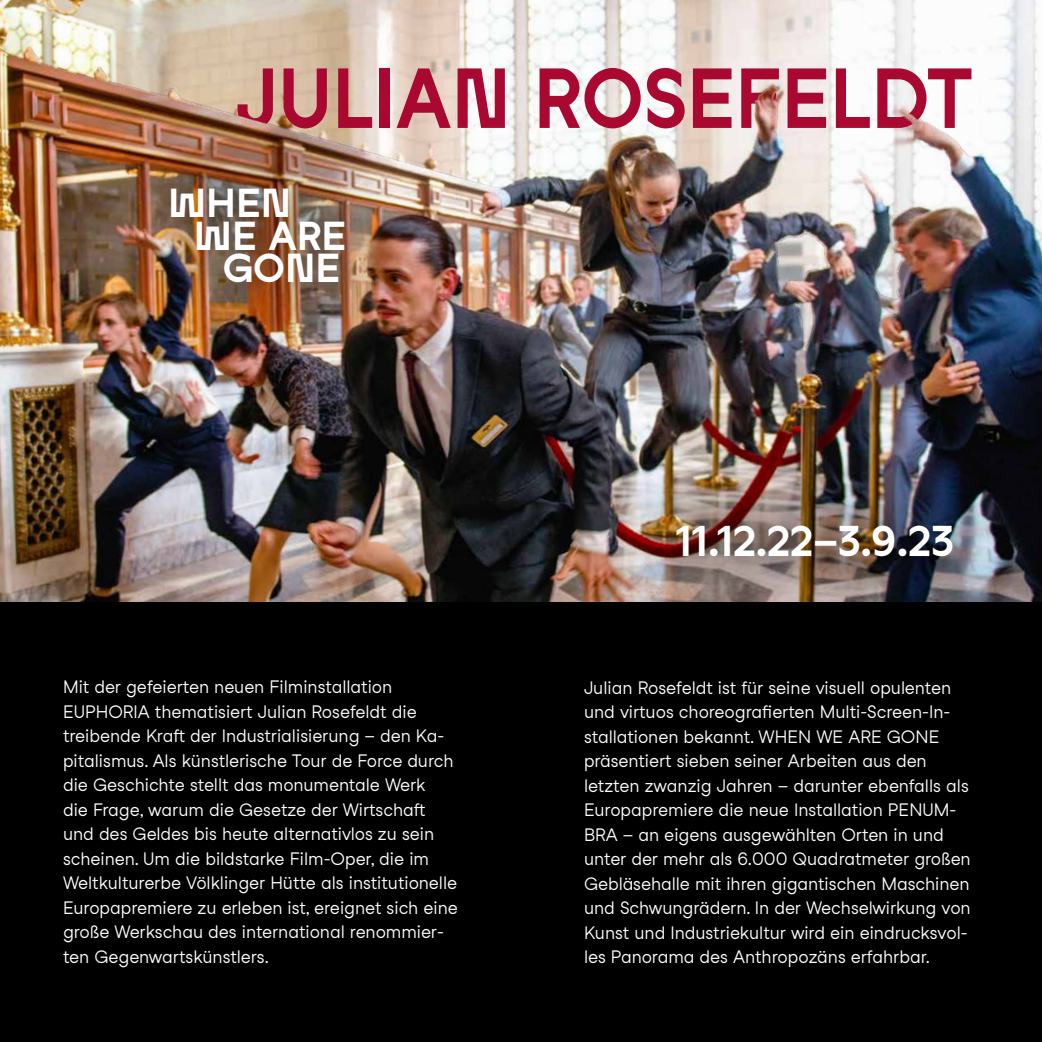
<style>
.page{position:relative;width:1042px;height:1042px;background:#fff}
.page>*{position:absolute;margin:0;border:0;box-sizing:border-box;transform-origin:0 0}
.t1{font:700 82.6px "Studio Feixen Edgy WVH";color:#a90931;scale:.93 1}
.t2{font:700 41.82px "Studio Feixen Edgy WVH";letter-spacing:.01em;color:#fff}
.t3{font:700 39.38px "Studio Feixen Edgy WVH";color:#fff}
.t4{font:17.5px/24.5px "Studio Feixen Sans";color:#fff}
</style>
<div class="page">
<img style="left:0;top:0;width:1042px;height:603px">
<div style="left:0;top:603px;width:1042px;height:439px;background:#000"></div>
<img style="left:635px;top:480px;width:361px;height:122px">
<img style="left:95px;top:110px;width:324px;height:251px">
<h1 class="t1" style="left:236px;top:50px;width:793px">JULIAN ROSEFELDT</h1>
<h3 class="t3" style="left:168px;top:180px;width:125px">WHEN</h3>
<h3 class="t3" style="left:194px;top:212px;width:154px">WE ARE</h3>
<h3 class="t3" style="left:223px;top:244px;width:119px">GONE</h3>
<p class="t4" style="left:63px;top:675px;width:396px">Mit der gefeierten neuen Filminstallation EUPHORIA thematisiert Julian Rosefeldt die treibende Kraft der Industrialisierung – den Ka&shy;pitalismus. Als künstlerische Tour de Force durch die Geschichte stellt das monumentale Werk<br>die Frage, warum die Gesetze der Wirtschaft und des Geldes bis heute alternativlos zu sein scheinen. Um die bildstarke Film-Oper, die im Weltkulturerbe Völklinger Hütte als institutionelle Europapremiere zu erleben ist, ereignet sich eine große Werkschau des international renommier&shy;ten Gegenwartskünstlers.</p>
<h2 class="t2" style="left:676px;top:516px;width:279px">11.12.22–3.9.23</h2>
<p class="t4" style="left:584px;top:675px;width:388px">Julian Rosefeldt ist für seine visuell opulenten und virtuos choreografierten Multi-Screen-In&shy;stallationen bekannt. WHEN WE ARE GONE präsentiert sieben seiner Arbeiten aus den letzten zwanzig Jahren – darunter ebenfalls als Europapremiere die neue Installation PENUM-BRA – an eigens ausgewählten Orten in und unter der mehr als 6.000 Quadratmeter großen Gebläsehalle mit ihren gigantischen Maschinen und Schwungrädern. In der Wechselwirkung von Kunst und Industriekultur wird ein eindrucksvol&shy;les Panorama des Anthropozäns erfahrbar.</p>
</div>
